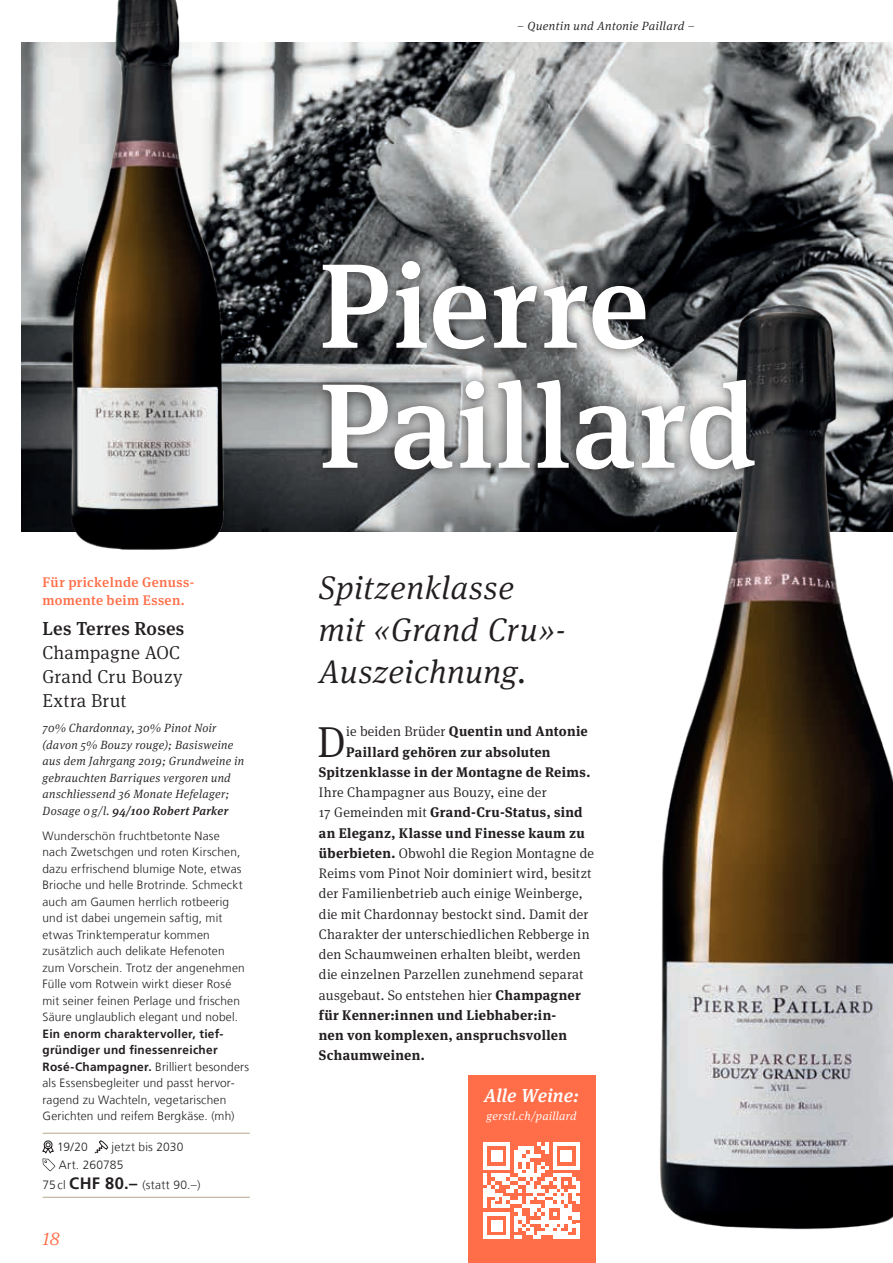
<style>
.page{position:relative;width:893px;height:1263px;background:#fff}
.page>*{position:absolute;margin:0;border:0;box-sizing:border-box;transform-origin:0 0}
.Headline_gross{font:500 120px/120px "Meta Serif Pro";letter-spacing:.015em;color:#fff}
.Grundtext_Meta{font:300 43.5px "Meta Serif Pro";color:#231f20}
.Subline_gross{font:italic 300 33px/42px "Meta Serif Pro";letter-spacing:.015em;color:#231f20}
.Wein_Titel_orange{font:300 18.75px/24px "Meta Serif Pro";letter-spacing:.015em;color:#231f20}
.Wein_Beschrieb{font:italic 500 18.75px "Meta Serif Pro";letter-spacing:.01em;color:#fff}
.Subline_gross-2{font:italic 300 18.75px "Meta Serif Pro";color:#ff6e48}
.Grundtext_Meta-2{font:300 13.8px "Meta Serif Pro";letter-spacing:.015em;color:#231f20}
.Grundtext_Meta-3{font:700 13.8px "Meta Serif Pro";letter-spacing:.02em;color:#231f20}
.t1{font:500 13.8px/18px "Meta Serif Pro";letter-spacing:.025em;color:#ff6e48}
.Wein_Beschrieb-2{font:300 12px/16.5px "Frutiger LT Com";letter-spacing:.015em;color:#231f20}
.Wein_Titel_schwarz{font:italic 300 12px/16.5px "Meta Serif Pro";letter-spacing:.025em;color:#231f20}
.Bildlegende{font:italic 300 12px "Meta Serif Pro";letter-spacing:.035em;color:#231f20}
.Wein_Beschrieb-3{font:italic 300 12px "Meta Serif Pro";letter-spacing:.02em;color:#fff}
.s1{font-weight:500}
.s2{font-weight:700}
.s3{font-weight:700;font-size:16.5px}
.s4{font-weight:300}
</style>
<div class="page">
<img style="left:21px;top:43px;width:872px;height:488px">
<hr style="left:43px;top:1133px;width:207px;height:1px;background:#b6a78a">
<hr style="left:43px;top:1197px;width:207px;height:1px;background:#b6a78a">
<svg style="left:94px;top:1140px;width:15px;height:14px"></svg>
<svg style="left:42px;top:1140px;width:13px;height:31px"></svg>
<img style="left:62px;top:0;width:167px;height:550px">
<img style="left:647px;top:287px;width:246px;height:943px">
<div style="left:311px;top:249px;width:454px;height:231px;background:#231f20;opacity:.75"></div>
<div style="left:468px;top:1117px;width:127px;height:146px;background:#ff6e48"></div>
<svg style="left:483px;top:1142px;width:97px;height:97px"></svg>
<div style="left:468px;top:1075px;width:127px;height:59px;background:#ff6e48"></div>
<p class="Bildlegende" style="left:517px;top:18px;width:179px">– Quentin und Antonie Paillard –</p>
<p class="t1" style="left:43px;top:572px;width:153px">Für prickelnde Genuss&shy;momente beim Essen.</p>
<p class="Wein_Titel_orange" style="left:43px;top:616px;width:143px"><span class="s1">Les Terres Roses<br></span>Champagne AOC<br>Grand Cru Bouzy<br>Extra Brut</p>
<p class="Wein_Titel_schwarz" style="left:43px;top:719px;width:203px">70% Chardonnay, 30% Pinot Noir (davon 5% Bouzy rouge); Basisweine aus dem Jahrgang 2019; Grundweine in gebrauchten Barriques vergoren und anschliessend 36 Monate Hefelager; Dosage 0 g/l. <span class="s1">94/100 Robert Parker</span></p>
<p class="Wein_Beschrieb-2" style="left:43px;top:827px;width:208px">Wunderschön fruchtbetonte Nase<br>nach Zwetschgen und roten Kirschen, dazu erfrischend blumige Note, etwas Brioche und helle Brotrinde. Schmeckt auch am Gaumen herrlich rotbeerig und ist dabei ungemein saftig, mit etwas Trinktemperatur kommen zusätzlich auch delikate Hefenoten zum Vorschein. Trotz der angenehmen Fülle vom Rotwein wirkt dieser Rosé mit seiner feinen Perlage und frischen Säure unglaublich elegant und nobel.<br><span class="s2">Ein enorm charaktervoller, tief&shy;gründiger und finessenreicher Rosé-Champagner.</span> Brilliert besonders als Essensbegleiter und passt hervor&shy;ragend zu Wachteln, vegetarischen Gerichten und reifem Bergkäse. (mh)</p>
<p class="Wein_Beschrieb-2" style="left:57px;top:1139px;width:32px">19/20</p>
<p class="Wein_Beschrieb-2" style="left:59px;top:1138px;width:126px;line-height:18px;text-indent:53px">jetzt bis 2030<br>Art. 260785</p>
<p class="Wein_Beschrieb-2" style="left:43px;top:1176px;width:159px">75 cl <span class="s3">CHF 80.–</span> (statt 90.–)</p>
<p class="Subline_gross-2" style="left:43px;top:1225px;width:19px">18</p>
<p class="Headline_gross" style="left:319px;top:238px;width:439px">Pierre<br>Paillard</p>
<p class="Subline_gross" style="left:319px;top:565px;width:248px">Spitzenklasse mit «Grand Cru»-<br>Auszeichnung.</p>
<p class="Grundtext_Meta" style="left:317px;top:710px;width:30px">D</p>
<p class="Grundtext_Meta-3" style="left:346px;top:720px;width:243px"><span class="s4">ie beiden Brüder</span> Quentin und Antonie</p>
<p class="Grundtext_Meta-3" style="left:346px;top:741px;width:206px">Paillard gehören zur absoluten</p>
<p class="Grundtext_Meta-3" style="left:319px;top:761px;width:273px">Spitzenklasse in der Montagne de Reims.</p>
<p class="Grundtext_Meta-2" style="left:319px;top:782px;width:229px">Ihre Champagner aus Bouzy, eine der</p>
<p class="Grundtext_Meta-3" style="left:319px;top:801px;width:265px"><span class="s4">17 Gemeinden mit</span> Grand-Cru-Status, sind</p>
<p class="Grundtext_Meta-3" style="left:319px;top:822px;width:267px">an Eleganz, Klasse und Finesse kaum zu</p>
<p class="Grundtext_Meta-2" style="left:319px;top:843px;width:277px"><span class="s2">überbieten.</span> Obwohl die Region Montagne de</p>
<p class="Grundtext_Meta-2" style="left:319px;top:863px;width:274px">Reims vom Pinot Noir dominiert wird, besitzt</p>
<p class="Grundtext_Meta-2" style="left:319px;top:884px;width:265px">der Familienbetrieb auch einige Weinberge,</p>
<p class="Grundtext_Meta-2" style="left:319px;top:904px;width:271px">die mit Chardonnay bestockt sind. Damit der</p>
<p class="Grundtext_Meta-2" style="left:319px;top:924px;width:272px">Charakter der unterschiedlichen Rebberge in</p>
<p class="Grundtext_Meta-2" style="left:319px;top:944px;width:263px">den Schaumweinen erhalten bleibt, werden</p>
<p class="Grundtext_Meta-2" style="left:319px;top:965px;width:266px">die einzelnen Parzellen zunehmend separat</p>
<p class="Grundtext_Meta-2" style="left:319px;top:985px;width:263px">ausgebaut. So entstehen hier <span class="s2">Champagner</span></p>
<p class="Grundtext_Meta-3" style="left:319px;top:1004px;width:239px">für Kenner:innen und Liebhaber:in-</p>
<p class="Grundtext_Meta-3" style="left:319px;top:1024px;width:250px">nen von komplexen, anspruchsvollen</p>
<p class="Grundtext_Meta-3" style="left:319px;top:1044px;width:107px">Schaumweinen.</p>
<p class="Wein_Beschrieb" style="left:484px;top:1081px;width:96px">Alle Weine:</p>
<p class="Wein_Beschrieb-3" style="left:487px;top:1107px;width:91px">gerstl.ch/paillard</p>
</div>
